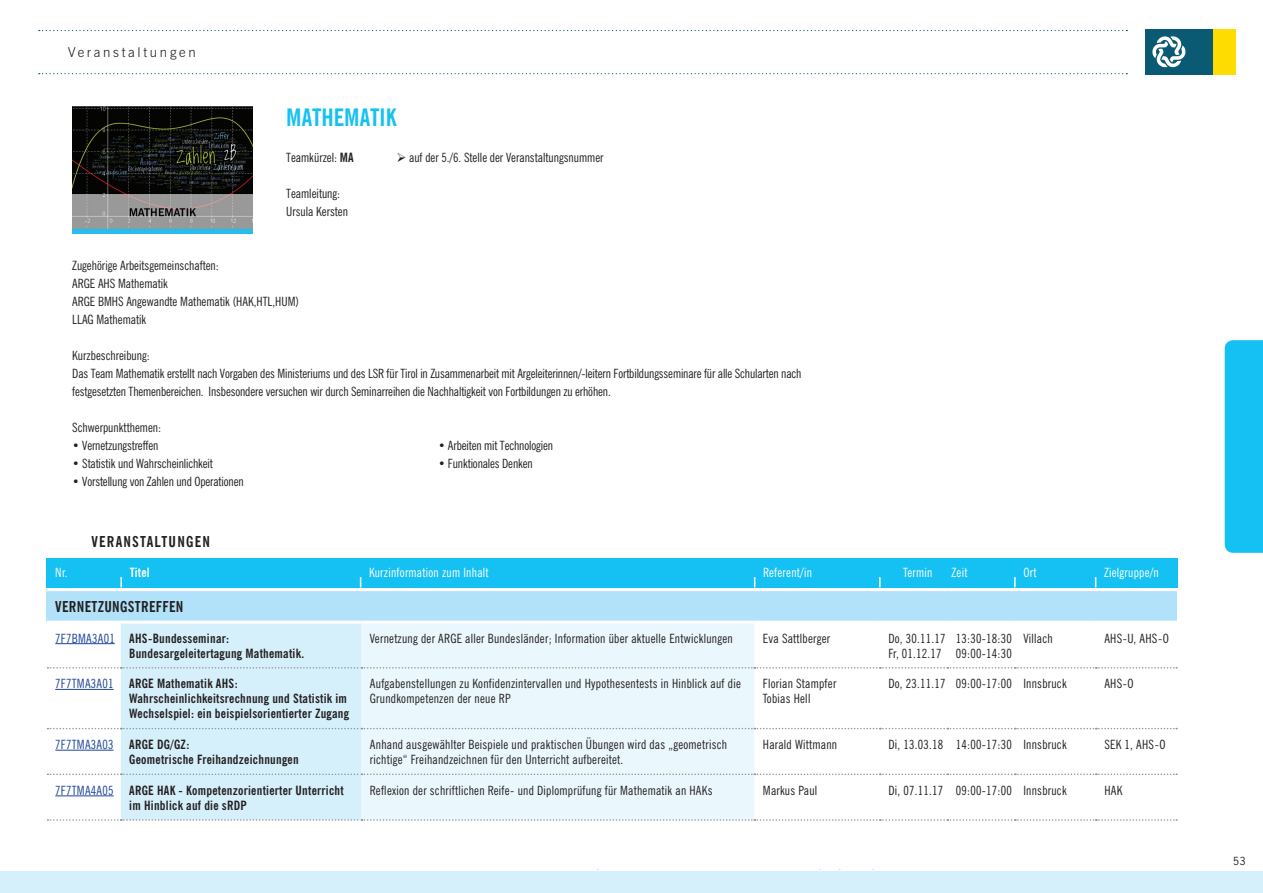
<style>
.page{position:relative;width:1263px;height:893px;background:#fff}
.page>*{position:absolute;margin:0;border:0;box-sizing:border-box;transform-origin:0 0}
.t1{font:700 condensed 24px "News Gothic BT";color:#15c0f2}
.t2{font:700 condensed 15px "News Gothic BT";letter-spacing:.02em;color:#231f20}
.t3{font:700 condensed 15px "News Gothic BT";letter-spacing:.08em;color:#231f20}
.t4{font:300 13.5px "News Gothic BT";letter-spacing:.2em;color:#231f20}
.t5{font:condensed 12.75px/18px "News Gothic BT";color:#231f20}
.t6{font:condensed 12.75px/15px "News Gothic BT";letter-spacing:.02em;color:#231f20}
.t7{font:700 condensed 12.75px/15px "News Gothic BT";letter-spacing:.02em;color:#231f20}
.t8{font:condensed 12.75px "News Gothic BT";letter-spacing:.02em;color:#fff}
.t9{font:700 condensed 12.75px "News Gothic BT";letter-spacing:.02em;color:#fff}
.t10{font:10.5px "News Gothic Std";color:#231f20}
.s1{font-weight:700}
.s2{font-weight:400;color:#1d449a}
</style>
<div class="page">
<div style="left:1145px;top:29px;width:69px;height:46px;background:#0b5a73"></div>
<svg style="left:1152px;top:36px;width:33px;height:31px"></svg>
<div style="left:1214px;top:29px;width:22px;height:46px;background:#ffdc01"></div>
<svg style="left:39px;top:30px;width:1088px;height:1px"></svg>
<svg style="left:39px;top:73px;width:1088px;height:1px"></svg>
<div style="left:0;top:872px;width:1263px;height:21px;background:#d6f0fb"></div>
<div style="left:1225px;top:340px;width:38px;height:213px;background:#15c0f2"></div>
<img style="left:72px;top:106px;width:180px;height:127px">
<div style="left:47px;top:558px;width:1131px;height:30px;background:#15c0f2"></div>
<svg style="left:120px;top:577px;width:2px;height:10px"></svg>
<div style="left:47px;top:590px;width:1130px;height:32px;background:#b1e2f9"></div>
<div style="left:121px;top:624px;width:240px;height:195px;background:#d6f0fb"></div>
<div style="left:361px;top:624px;width:393px;height:195px;background:#eaf7fd"></div>
<svg style="left:48px;top:667px;width:1129px;height:2px"></svg>
<svg style="left:48px;top:728px;width:1129px;height:1px"></svg>
<svg style="left:48px;top:773px;width:1129px;height:2px"></svg>
<svg style="left:48px;top:819px;width:1129px;height:2px"></svg>
<hr style="left:47px;top:588px;width:74px;height:3px;background:#fff">
<hr style="left:121px;top:588px;width:240px;height:3px;background:#fff">
<hr style="left:361px;top:588px;width:393px;height:3px;background:#fff">
<hr style="left:754px;top:588px;width:126px;height:3px;background:#fff">
<hr style="left:880px;top:588px;width:67px;height:3px;background:#fff">
<hr style="left:947px;top:588px;width:68px;height:3px;background:#fff">
<hr style="left:1015px;top:588px;width:81px;height:3px;background:#fff">
<hr style="left:1096px;top:588px;width:81px;height:3px;background:#fff">
<hr style="left:47px;top:621px;width:74px;height:3px;background:#fff">
<hr style="left:121px;top:621px;width:240px;height:3px;background:#fff">
<hr style="left:361px;top:621px;width:393px;height:3px;background:#fff">
<hr style="left:754px;top:621px;width:126px;height:3px;background:#fff">
<hr style="left:880px;top:621px;width:67px;height:3px;background:#fff">
<hr style="left:947px;top:621px;width:68px;height:3px;background:#fff">
<hr style="left:1015px;top:621px;width:81px;height:3px;background:#fff">
<hr style="left:1096px;top:621px;width:81px;height:3px;background:#fff">
<hr style="left:55px;top:643px;width:60px;height:1px;background:#1d449a">
<hr style="left:55px;top:689px;width:59px;height:1px;background:#1d449a">
<hr style="left:55px;top:750px;width:59px;height:1px;background:#1d449a">
<hr style="left:55px;top:796px;width:59px;height:1px;background:#1d449a">
<p class="t4" style="left:68px;top:44px;width:129px">Veranstaltungen</p>
<h1 class="t1" style="left:286px;top:103px;width:112px">MATHEMATIK</h1>
<p class="t5" style="left:286px;top:148px;width:69px">Teamkürzel: <span class="s1">MA</span></p>
<p class="t5" style="left:396px;top:148px;width:209px">➢ auf der 5./6. Stelle der Veranstaltungsnummer</p>
<p class="t5" style="left:286px;top:184px;width:63px">Teamleitung:<br>Ursula Kersten</p>
<p class="t5" style="left:72px;top:256px;width:228px">Zugehörige Arbeitsgemeinschaften:<br>ARGE AHS Mathematik<br>ARGE BMHS Angewandte Mathematik (HAK,HTL,HUM)<br>LLAG Mathematik</p>
<p class="t5" style="left:72px;top:346px;width:730px">Kurzbeschreibung:<br>Das Team Mathematik erstellt nach Vorgaben des Ministeriums und des LSR für Tirol in Zusammenarbeit mit Argeleiterinnen/-leitern Fortbildungsseminare für alle Schularten nach festgesetzten Themenbereichen. Insbesondere versuchen wir durch Seminarreihen die Nachhaltigkeit von Fortbildungen zu erhöhen.</p>
<p class="t5" style="left:72px;top:418px;width:90px">Schwerpunktthemen:</p>
<p class="t5" style="left:72px;top:436px;width:88px">• Vernetzungstreffen</p>
<p class="t5" style="left:72px;top:454px;width:142px">• Statistik und Wahrscheinlichkeit</p>
<p class="t5" style="left:72px;top:472px;width:173px">• Vorstellung von Zahlen und Operationen</p>
<p class="t5" style="left:438px;top:436px;width:117px">• Arbeiten mit Technologien</p>
<p class="t5" style="left:438px;top:454px;width:96px">• Funktionales Denken</p>
<p class="t3" style="left:91px;top:532px;width:120px">VERANSTALTUNGEN</p>
<p class="t8" style="left:55px;top:565px;width:14px">Nr.</p>
<p class="t9" style="left:130px;top:565px;width:22px">Titel</p>
<p class="t8" style="left:369px;top:565px;width:121px">Kurzinformation zum Inhalt</p>
<p class="t8" style="left:763px;top:565px;width:50px">Referent/in</p>
<p class="t8" style="left:903px;top:565px;width:31px">Termin</p>
<p class="t8" style="left:951px;top:565px;width:17px">Zeit</p>
<p class="t8" style="left:1023px;top:565px;width:15px">Ort</p>
<p class="t8" style="left:1104px;top:565px;width:56px">Zielgruppe/n</p>
<p class="t2" style="left:55px;top:597px;width:130px">VERNETZUNGSTREFFEN</p>
<p class="t7" style="left:129px;top:630px;width:176px;text-indent:-74px"><span class="s2">7F7BMA3A01</span> AHS-Bundesseminar:<br>Bundesargeleitertagung Mathematik.</p>
<p class="t6" style="left:370px;top:630px;width:364px">Vernetzung der ARGE aller Bundesländer; Information über aktuelle Entwicklungen</p>
<p class="t6" style="left:763px;top:630px;width:69px">Eva Sattlberger</p>
<p class="t6" style="left:888px;top:630px;width:59px">Do, 30.11.17<br>Fr, 01.12.17</p>
<p class="t6" style="left:956px;top:630px;width:58px">13:30-18:30<br>09:00-14:30</p>
<p class="t6" style="left:1023px;top:630px;width:31px">Villach</p>
<p class="t5" style="left:1104px;top:629px;width:66px">AHS-U, AHS-O</p>
<p class="t7" style="left:129px;top:676px;width:221px;text-indent:-74px"><span class="s2">7F7TMA3A01</span> ARGE Mathematik AHS:<br>Wahrscheinlichkeitsrechnung und Statistik im<br>Wechselspiel: ein beispielsorientierter Zugang</p>
<p class="t6" style="left:370px;top:676px;width:372px">Aufgabenstellungen zu Konfidenzintervallen und Hypothesentests in Hinblick auf die<br>Grundkompetenzen der neue RP</p>
<p class="t6" style="left:763px;top:676px;width:75px">Florian Stampfer<br>Tobias Hell</p>
<p class="t6" style="left:888px;top:676px;width:180px">Do, 23.11.17 09:00-17:00 Innsbruck</p>
<p class="t5" style="left:1104px;top:675px;width:31px">AHS-O</p>
<p class="t7" style="left:129px;top:737px;width:171px;text-indent:-74px"><span class="s2">7F7TMA3A03</span> ARGE DG/GZ:<br>Geometrische Freihandzeichnungen</p>
<p class="t6" style="left:370px;top:737px;width:359px">Anhand ausgewählter Beispiele und praktischen Übungen wird das „geometrisch richtige“ Freihandzeichnen für den Unterricht aufbereitet.</p>
<p class="t6" style="left:763px;top:737px;width:76px">Harald Wittmann</p>
<p class="t6" style="left:888px;top:737px;width:180px">Di, 13.03.18 14:00-17:30 Innsbruck</p>
<p class="t5" style="left:1104px;top:735px;width:63px">SEK 1, AHS-O</p>
<p class="t7" style="left:129px;top:783px;width:216px;text-indent:-74px"><span class="s2">7F7TMA4A05</span> ARGE HAK - Kompetenzorientierter Unterricht im Hinblick auf die sRDP</p>
<p class="t6" style="left:370px;top:783px;width:344px">Reflexion der schriftlichen Reife- und Diplomprüfung für Mathematik an HAKs</p>
<p class="t6" style="left:763px;top:783px;width:56px">Markus Paul</p>
<p class="t6" style="left:888px;top:783px;width:180px">Di, 07.11.17 09:00-17:00 Innsbruck</p>
<p class="t5" style="left:1104px;top:781px;width:20px">HAK</p>
<p class="t10" style="left:1233px;top:854px;width:14px">53</p>
</div>
